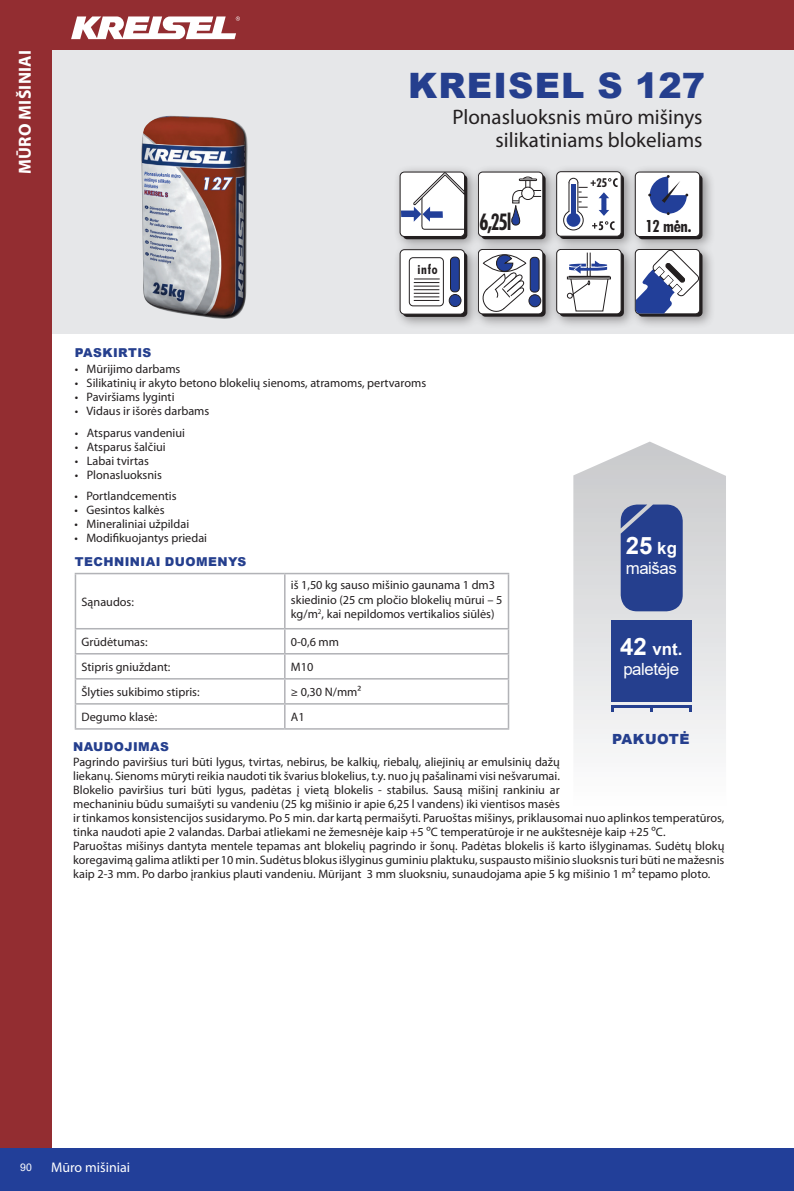
<style>
.page{position:relative;width:794px;height:1191px;background:#fff}
.page>*{position:absolute;margin:0;border:0;box-sizing:border-box;transform-origin:0 0}
.t1{font:900 35px "Arial";letter-spacing:.035em;color:#253f8e}
.t2{font:700 23.97px "Arial";color:#fff}
.t3{font:700 condensed 23.1px "Futura BT";color:#231f20;scale:.88 1}
.t4{font:21px/22.8px "Myriad Pro";color:#231f20;text-align:right}
.t5{font:700 17.5px "Myriad Pro";letter-spacing:.02em;color:#fff}
.t6{font:16.8px/20.3px "Arial";letter-spacing:-.025em;color:#fff}
.t7{font:700 condensed 16.8px "Futura BT";color:#231f20}
.t8{font:14px "Myriad Pro";color:#fff}
.t9{font:900 14px "Arial";letter-spacing:.035em;color:#253f8e}
.t10{font:700 condensed 13.3px "Futura BT";color:#231f20}
.t11{font:12.25px/14px "Myriad Pro";color:#231f20}
.t12{font:900 12.25px "Arial";letter-spacing:.035em;color:#253f8e}
.t13{font:700 condensed 12.25px "Futura BT";color:#231f20}
.t14{font:10.5px "Arial";color:#fff}
.s1{font-size:16.8px}
.s2{font-weight:700;font-size:23.97px}
.s3{font-weight:700}
</style>
<div class="page">
<div style="left:31px;top:39px;width:763px;height:294px;background:#e6e7e9"></div>
<div style="left:0;top:0;width:794px;height:50px;background:#932d31"></div>
<svg style="left:573px;top:441px;width:153px;height:308px"></svg>
<div style="left:611px;top:620px;width:80px;height:82px;background:#253f8e"></div>
<hr style="left:611px;top:705px;width:80px;height:3px;background:#253f8e">
<svg style="left:620px;top:504px;width:62px;height:107px;background:#304993"></svg>
<img style="left:141px;top:116px;width:107px;height:203px">
<div style="left:393px;top:164px;width:322px;height:165px;background:#231f20;opacity:.45"></div>
<div style="left:403px;top:175px;width:64px;height:64px;background:#231f20;border-radius:4px"></div>
<div style="left:400px;top:172px;width:64px;height:64px;background:#fff;border-radius:4px"></div>
<div style="left:400px;top:172px;width:65px;height:65px;border:1px solid #231f20;border-radius:4px"></div>
<svg style="left:401px;top:172px;width:64px;height:58px"></svg>
<div style="left:481px;top:175px;width:64px;height:64px;background:#231f20;border-radius:4px"></div>
<div style="left:478px;top:172px;width:65px;height:64px;background:#fff;border-radius:4px"></div>
<div style="left:478px;top:172px;width:65px;height:65px;border:1px solid #231f20;border-radius:4px"></div>
<svg style="left:511px;top:176px;width:31px;height:50px"></svg>
<div style="left:559px;top:174px;width:65px;height:65px;background:linear-gradient(to right,#312d2e,#2e2a2b);border-radius:4px"></div>
<div style="left:556px;top:172px;width:65px;height:64px;background:#fff;border-radius:4px"></div>
<div style="left:556px;top:171px;width:65px;height:65px;border:1px solid #231f20;border-radius:4px"></div>
<svg style="left:563px;top:178px;width:54px;height:53px"></svg>
<div style="left:481px;top:252px;width:64px;height:65px;background:#231f20;border-radius:4px"></div>
<div style="left:478px;top:249px;width:65px;height:65px;background:#fff;border-radius:4px"></div>
<div style="left:478px;top:249px;width:65px;height:65px;border:1px solid #231f20;border-radius:4px"></div>
<div style="left:483px;top:254px;width:43px;height:18px;border:1px solid #231f20;border-radius:50%"></div>
<div style="left:529px;top:295px;width:12px;height:12px;background:#223f99;border-radius:50%"></div>
<div style="left:528px;top:294px;width:13px;height:13px;border:1px solid #231f20;border-radius:50%"></div>
<div style="left:530px;top:257px;width:9px;height:35px;background:#223f99;border-radius:4px"></div>
<div style="left:530px;top:257px;width:9px;height:35px;border:1px solid #231f20;border-radius:4px"></div>
<svg style="left:482px;top:254px;width:43px;height:59px"></svg>
<div style="left:638px;top:252px;width:64px;height:64px;background:linear-gradient(to right,#231f20,#231f20);border-radius:4px"></div>
<svg style="left:635px;top:249px;width:65px;height:64px;background:#adb4cc"></svg>
<div style="left:559px;top:252px;width:65px;height:65px;background:#231f20;border-radius:4px"></div>
<div style="left:556px;top:249px;width:65px;height:65px;background:#fff;border-radius:4px"></div>
<div style="left:556px;top:249px;width:65px;height:65px;border:1px solid #231f20;border-radius:4px"></div>
<svg style="left:567px;top:253px;width:44px;height:64px"></svg>
<div style="left:569px;top:276px;width:40px;height:1px;background:#fff;border:1px solid #231f20"></div>
<div style="left:638px;top:175px;width:64px;height:64px;background:#231f20;border-radius:4px"></div>
<div style="left:635px;top:172px;width:64px;height:64px;background:#fff;border-radius:4px"></div>
<div style="left:635px;top:172px;width:65px;height:65px;border:1px solid #231f20;border-radius:4px"></div>
<svg style="left:648px;top:175px;width:40px;height:40px"></svg>
<div style="left:403px;top:252px;width:64px;height:65px;background:#231f20;border-radius:4px"></div>
<div style="left:400px;top:250px;width:64px;height:64px;background:#fff;border-radius:4px"></div>
<div style="left:400px;top:249px;width:65px;height:65px;border:1px solid #231f20;border-radius:4px"></div>
<div style="left:449px;top:294px;width:12px;height:12px;background:#223f99;border-radius:50%"></div>
<div style="left:449px;top:294px;width:12px;height:13px;border:1px solid #231f20;border-radius:50%"></div>
<svg style="left:409px;top:257px;width:35px;height:49px"></svg>
<div style="left:450px;top:257px;width:9px;height:35px;background:#223f99;border-radius:4px"></div>
<div style="left:450px;top:257px;width:10px;height:35px;border:1px solid #231f20;border-radius:4px"></div>
<div style="left:0;top:0;width:52px;height:1191px;background:#932d31"></div>
<svg style="left:71px;top:16px;width:169px;height:23px"></svg>
<hr style="left:75px;top:573px;width:210px;height:1px;background:#b2b3b7">
<hr style="left:75px;top:574px;width:1px;height:54px;background:#b2b3b7">
<hr style="left:285px;top:573px;width:224px;height:1px;background:#b2b3b7">
<hr style="left:284px;top:574px;width:1px;height:54px;background:#b2b3b7">
<hr style="left:508px;top:574px;width:1px;height:54px;background:#b2b3b7">
<hr style="left:75px;top:628px;width:210px;height:1px;background:#b2b3b7">
<hr style="left:285px;top:628px;width:224px;height:1px;background:#b2b3b7">
<hr style="left:75px;top:653px;width:210px;height:1px;background:#b2b3b7">
<hr style="left:285px;top:653px;width:224px;height:1px;background:#b2b3b7">
<hr style="left:75px;top:678px;width:210px;height:1px;background:#b2b3b7">
<hr style="left:285px;top:678px;width:224px;height:1px;background:#b2b3b7">
<hr style="left:75px;top:703px;width:210px;height:1px;background:#b2b3b7">
<svg style="left:75px;top:629px;width:1px;height:99px"></svg>
<hr style="left:285px;top:703px;width:224px;height:1px;background:#b2b3b7">
<svg style="left:284px;top:629px;width:1px;height:99px"></svg>
<svg style="left:508px;top:629px;width:1px;height:99px"></svg>
<hr style="left:75px;top:728px;width:210px;height:1px;background:#b2b3b7">
<hr style="left:285px;top:728px;width:224px;height:1px;background:#b2b3b7">
<div style="left:0;top:1148px;width:794px;height:43px;background:#223f99"></div>
<h3 class="t5" style="left:15px;top:174px;width:126px;rotate:-90deg">MŪRO MIŠINIAI</h3>
<h1 class="t1" style="left:408px;top:60px;width:299px">KREISEL S 127</h1>
<h3 class="t4" style="left:452px;top:105px;width:252px">Plonasluoksnis mūro mišinys silikatiniams blokeliams</h3>
<p class="t12" style="left:75px;top:344px;width:78px">PASKIRTIS</p>
<p class="t10" style="left:417px;top:261px;width:22px">info</p>
<h3 class="t3" style="left:479px;top:207px;width:38px">6,25l</h3>
<p class="t11" style="left:75px;top:362px;width:107px">• Mūrijimo darbams</p>
<p class="t11" style="left:75px;top:376px;width:353px">• Silikatinių ir akyto betono blokelių sienoms, atramoms, pertvaroms</p>
<p class="t11" style="left:75px;top:390px;width:101px">• Paviršiams lyginti</p>
<p class="t11" style="left:75px;top:404px;width:136px">• Vidaus ir išorės darbams</p>
<p class="t11" style="left:75px;top:425px;width:112px">• Atsparus vandeniui</p>
<p class="t11" style="left:75px;top:439px;width:92px">• Atsparus šalčiui</p>
<p class="t11" style="left:75px;top:453px;width:75px">• Labai tvirtas</p>
<p class="t11" style="left:75px;top:467px;width:89px">• Plonasluoksnis</p>
<p class="t11" style="left:74px;top:489px;width:104px">• Portlandcementis</p>
<p class="t11" style="left:74px;top:503px;width:92px">• Gesintos kalkės</p>
<p class="t11" style="left:74px;top:517px;width:116px">• Mineraliniai užpildai</p>
<p class="t11" style="left:74px;top:531px;width:134px">• Modifikuojantys priedai</p>
<p class="t12" style="left:75px;top:552px;width:173px">TECHNINIAI DUOMENYS</p>
<p class="t11" style="left:82px;top:594px;width:54px">Sąnaudos:</p>
<p class="t11" style="left:291px;top:577px;width:213px;line-height:14.7px">iš 1,50 kg sauso mišinio gaunama 1 dm3 skiedinio (25 cm pločio blokelių mūrui – 5 kg/m<sup>2</sup>, kai nepildomos vertikalios siūlės)</p>
<p class="t13" style="left:596px;top:175px;width:12px">25</p>
<h3 class="t7" style="left:645px;top:215px;width:48px">12 men.</h3>
<h3 class="t7" style="left:675px;top:206px;width:5px">.</h3>
<h2 class="t2" style="left:626px;top:528px;width:53px">25 <span class="s1">kg</span></h2>
<h3 class="t6" style="left:626px;top:558px;width:53px">maišas</h3>
<p class="t11" style="left:82px;top:634px;width:68px">Grūdėtumas:</p>
<p class="t11" style="left:291px;top:634px;width:50px">0-0,6 mm</p>
<p class="t11" style="left:82px;top:659px;width:90px">Stipris gniuždant:</p>
<p class="t11" style="left:291px;top:659px;width:24px">M10</p>
<p class="t11" style="left:82px;top:684px;width:120px">Šlyties sukibimo stipris:</p>
<p class="t11" style="left:291px;top:684px;width:72px">≥ 0,30 N/mm²</p>
<p class="t11" style="left:82px;top:709px;width:77px">Degumo klasė:</p>
<p class="t11" style="left:291px;top:709px;width:15px">A1</p>
<p class="t11" style="left:73px;top:754px;width:653px">Pagrindo paviršius turi būti lygus, tvirtas, nebirus, be kalkių, riebalų, aliejinių ar emulsinių dažų<br>liekanų. Sienoms mūryti reikia naudoti tik švarius blokelius, t.y. nuo jų pašalinami visi nešvarumai.<br>Blokelio paviršius turi būti lygus, padėtas į vietą blokelis - stabilus. Sausą mišinį rankiniu ar<br>mechaniniu būdu sumaišyti su vandeniu (25 kg mišinio ir apie 6,25 l vandens) iki vientisos masės<br>ir tinkamos konsistencijos susidarymo. Po 5 min. dar kartą permaišyti. Paruoštas mišinys, priklausomai nuo aplinkos temperatūros, tinka naudoti apie 2 valandas. Darbai atliekami ne žemesnėje kaip +5 ºC temperatūroje ir ne aukštesnėje kaip +25 ºC.<br>Paruoštas mišinys dantyta mentele tepamas ant blokelių pagrindo ir šonų. Padėtas blokelis iš karto išlyginamas. Sudėtų blokų koregavimą galima atlikti per 10 min. Sudėtus blokus išlyginus guminiu plaktuku, suspausto mišinio sluoksnis turi būti ne mažesnis kaip 2-3 mm. Po darbo įrankius plauti vandeniu. Mūrijant 3 mm sluoksniu, sunaudojama apie 5 kg mišinio 1 m² tepamo ploto.</p>
<h3 class="t6" style="left:620px;top:639px;width:64px"><span class="s2">42</span> <span class="s3">vnt. </span>paletėje</h3>
<p class="t9" style="left:612px;top:728px;width:79px">PAKUOTĖ</p>
<p class="t12" style="left:73px;top:737px;width:97px">NAUDOJIMAS</p>
<p class="t14" style="left:20px;top:1160px;width:13px">90</p>
<p class="t8" style="left:51px;top:1158px;width:80px">Mūro mišiniai</p>
</div>
